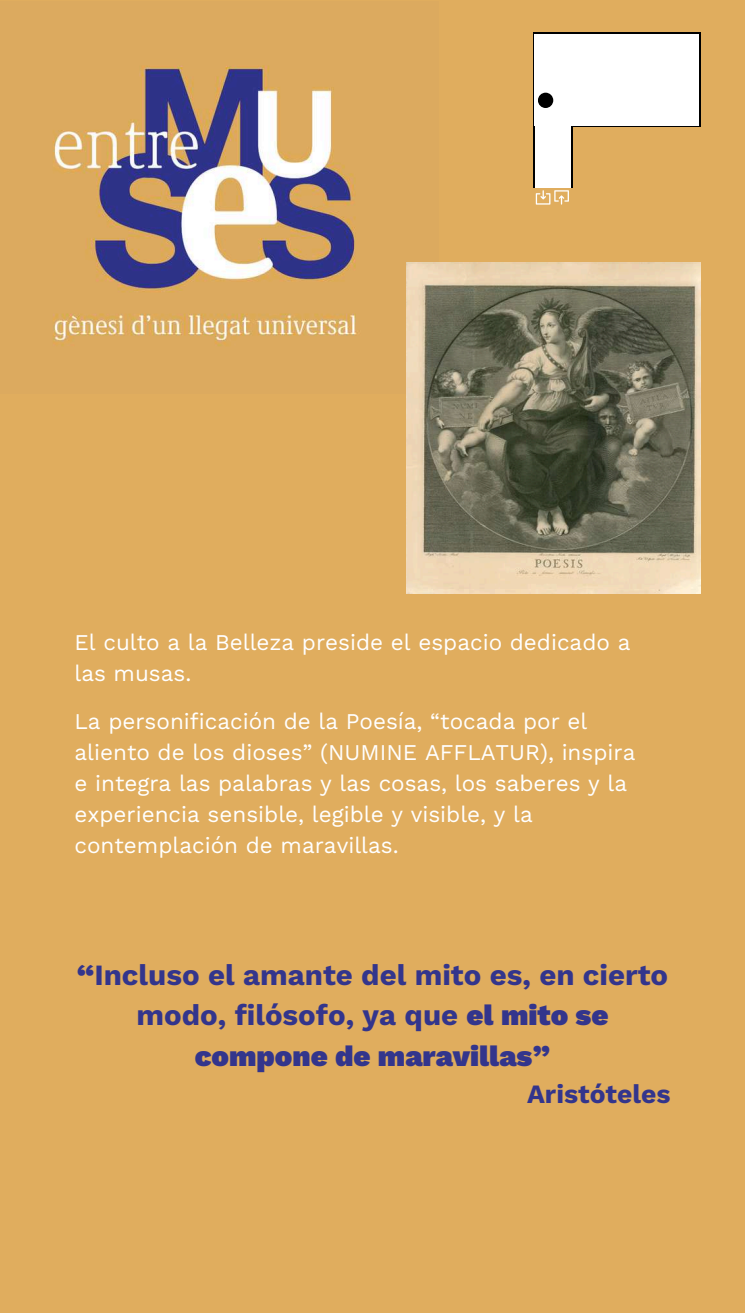
<style>
.page{position:relative;width:745px;height:1313px;background:#fff}
.page>*{position:absolute;margin:0;border:0;box-sizing:border-box;transform-origin:0 0}
.t1{font:700 29.38px/40.2px "Work Sans";color:#33358c;text-align:center}
.t2{font:700 26.38px "Work Sans";color:#33358c}
.t3{font:22.5px/31px "Work Sans";color:#fff}
.s1{font-weight:900}
</style>
<div class="page">
<div style="left:0;top:0;width:744px;height:1312px;background:#e0ad5e"></div>
<img style="left:53px;top:65px;width:385px;height:281px">
<img style="left:406px;top:263px;width:294px;height:330px">
<svg style="left:533px;top:32px;width:167px;height:173px"></svg>
<p class="t3" style="left:74px;top:627px;width:557px">El culto a la Belleza preside el espacio dedicado a las musas.</p>
<p class="t3" style="left:74px;top:706px;width:562px">La personificación de la Poesía, “tocada por el aliento de los dioses” (NUMINE AFFLATUR), inspira e integra las palabras y las cosas, los saberes y la experiencia sensible, legible y visible, y la contemplación de maravillas.</p>
<h1 class="t1" style="left:77px;top:954px;width:593px"><span class="s1">“</span>Incluso el amante del mito es, en cierto modo, filósofo, ya que <span class="s1">el mito se compone de maravillas”</span></h1>
<p class="t2" style="left:527px;top:1078px;width:145px">Aristóteles</p>
</div>
